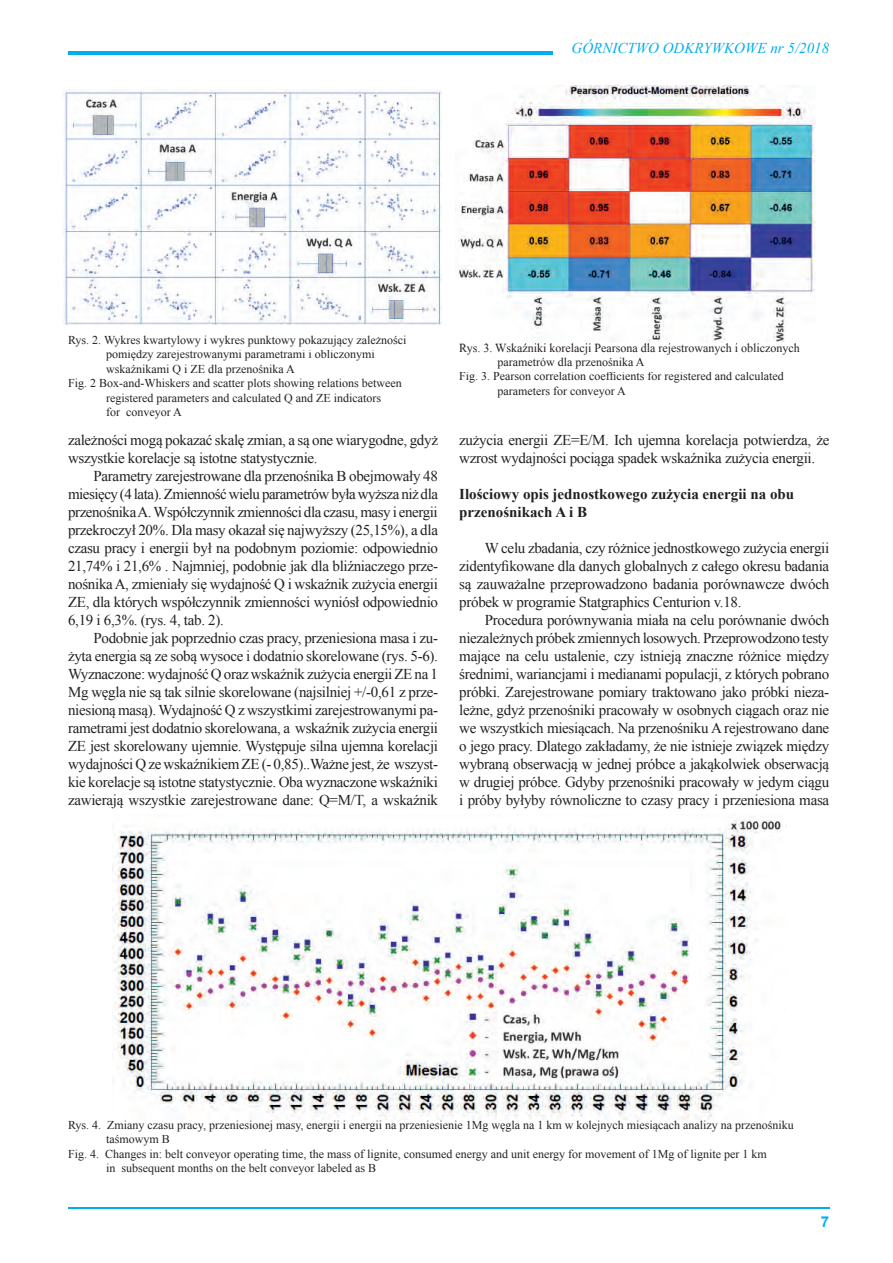
<style>
.page{position:relative;width:893px;height:1263px;background:#fff}
.page>*{position:absolute;margin:0;border:0;box-sizing:border-box;transform-origin:0 0}
.t1{font:15px/18px "Times New Roman";letter-spacing:-.02em;color:#231f20;text-align:justify}
.t2{font:700 15px/18px "Times New Roman";color:#231f20}
.t3{font:italic 15px "Times New Roman";color:#00aeef}
.t4{font:700 15px "Arial";color:#00aeef}
.t5{font:12px "Times New Roman";color:#231f20}
</style>
<div class="page">
<hr style="left:68px;top:1208px;width:761px;height:1px;background:#00aeef">
<hr style="left:68px;top:51px;width:485px;height:3px;background:#00aeef">
<img style="left:62px;top:89px;width:380px;height:236px">
<img style="left:455px;top:85px;width:360px;height:258px">
<img style="left:459px;top:343px;width:341px;height:1px">
<img style="left:113px;top:817px;width:669px;height:302px">
<p class="t3" style="left:571px;top:37px;width:259px">GÓRNICTWO ODKRYWKOWE nr 5/2018</p>
<p class="t5" style="left:68px;top:332px;width:340px">Rys. 2. Wykres kwartylowy i wykres punktowy pokazujący zależności</p>
<p class="t5" style="left:106px;top:346px;width:270px">pomiędzy zarejestrowanymi parametrami i obliczonymi</p>
<p class="t5" style="left:106px;top:361px;width:190px">wskaźnikami Q i ZE dla przenośnika A</p>
<p class="t5" style="left:68px;top:375px;width:335px">Fig. 2 Box-and-Whiskers and scatter plots showing relations between</p>
<p class="t5" style="left:106px;top:390px;width:276px">registered parameters and calculated Q and ZE indicators</p>
<p class="t5" style="left:106px;top:404px;width:77px">for conveyor A</p>
<p class="t1" style="left:68px;top:431px;width:371px">zależności mogą pokazać skalę zmian, a są one wiarygodne, gdyż wszystkie korelacje są istotne statystycznie.</p>
<p class="t1" style="left:68px;top:467px;width:372px;text-indent:26px">Parametry zarejestrowane dla przenośnika B obejmowały 48 miesięcy (4 lata). Zmienność wielu parametrów była wyższa niż dla przenośnika A. Współczynnik zmienności dla czasu, masy i energii przekroczył 20%. Dla masy okazał się najwyższy (25,15%), a dla czasu pracy i energii był na podobnym poziomie: odpowiednio 21,74% i 21,6% . Najmniej, podobnie jak dla bliźniaczego prze&shy;nośnika A, zmieniały się wydajność Q i wskaźnik zużycia energii ZE, dla których współczynnik zmienności wyniósł odpowiednio 6,19 i 6,3%. (rys. 4, tab. 2).</p>
<p class="t1" style="left:68px;top:629px;width:372px;text-indent:26px">Podobnie jak poprzednio czas pracy, przeniesiona masa i zu&shy;żyta energia są ze sobą wysoce i dodatnio skorelowane (rys. 5-6).<br>Wyznaczone: wydajność Q oraz wskaźnik zużycia energii ZE na 1<br>Mg węgla nie są tak silnie skorelowane (najsilniej +/-0,61 z prze&shy;niesioną masą). Wydajność Q z wszystkimi zarejestrowanymi pa&shy;rametrami jest dodatnio skorelowana, a wskaźnik zużycia energii ZE jest skorelowany ujemnie. Występuje silna ujemna korelacji wydajności Q ze wskaźnikiem ZE (- 0,85)..Ważne jest, że wszyst&shy;kie korelacje są istotne statystycznie. Oba wyznaczone wskaźniki zawierają wszystkie zarejestrowane dane: Q=M/T, a wskaźnik</p>
<p class="t5" style="left:459px;top:339px;width:342px">Rys. 3. Wskaźniki korelacji Pearsona dla rejestrowanych i obliczonych</p>
<p class="t5" style="left:497px;top:354px;width:148px">parametrów dla przenośnika A</p>
<p class="t5" style="left:459px;top:368px;width:326px">Fig. 3. Pearson correlation coefficients for registered and calculated</p>
<p class="t5" style="left:497px;top:383px;width:130px">parameters for conveyor A</p>
<p class="t1" style="left:459px;top:431px;width:372px">zużycia energii ZE=E/M. Ich ujemna korelacja potwierdza, że wzrost wydajności pociąga spadek wskaźnika zużycia energii.</p>
<p class="t2" style="left:459px;top:485px;width:337px">Ilościowy opis jednostkowego zużycia energii na obu przenośnikach A i B</p>
<p class="t1" style="left:459px;top:539px;width:372px;text-indent:26px">W celu zbadania, czy różnice jednostkowego zużycia energii zidentyfikowane dla danych globalnych z całego okresu badania są zauważalne przeprowadzono badania porównawcze dwóch próbek w programie Statgraphics Centurion v.18.</p>
<p class="t1" style="left:459px;top:611px;width:372px;text-indent:26px">Procedura porównywania miała na celu porównanie dwóch niezależnych próbek zmiennych losowych. Przeprowodzono testy mające na celu ustalenie, czy istnieją znaczne różnice między średnimi, wariancjami i medianami populacji, z których pobrano próbki. Zarejestrowane pomiary traktowano jako próbki nieza&shy;leżne, gdyż przenośniki pracowały w osobnych ciągach oraz nie we wszystkich miesiącach. Na przenośniku A rejestrowano dane o jego pracy. Dlatego zakładamy, że nie istnieje związek między wybraną obserwacją w jednej próbce a jakąkolwiek obserwacją w drugiej próbce. Gdyby przenośniki pracowały w jedym ciągu i próby byłyby równoliczne to czasy pracy i przeniesiona masa</p>
<p class="t5" style="left:68px;top:1117px;width:727px">Rys. 4. Zmiany czasu pracy, przeniesionej masy, energii i energii na przeniesienie 1Mg węgla na 1 km w kolejnych miesiącach analizy na przenośniku</p>
<p class="t5" style="left:106px;top:1131px;width:65px">taśmowym B</p>
<p class="t5" style="left:68px;top:1145px;width:700px">Fig. 4. Changes in: belt conveyor operating time, the mass of lignite, consumed energy and unit energy for movement of 1Mg of lignite per 1 km</p>
<p class="t5" style="left:106px;top:1160px;width:271px">in subsequent months on the belt conveyor labeled as B</p>
<p class="t4" style="left:821px;top:1212px;width:10px">7</p>
</div>
